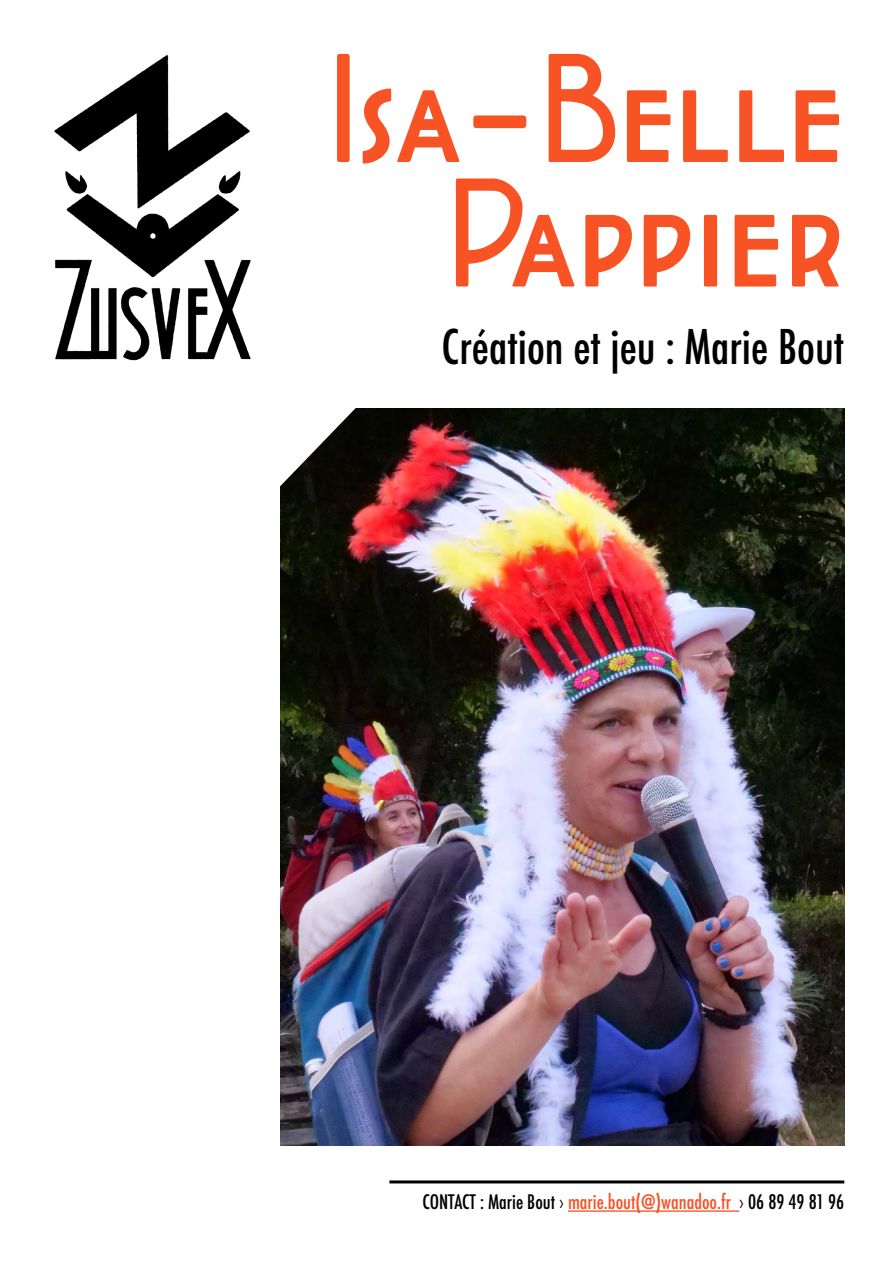
<style>
.page{position:relative;width:893px;height:1263px;background:#fff}
.page>*{position:absolute;margin:0;border:0;box-sizing:border-box;transform-origin:0 0}
.t1{font:145.5px/124.5px "Cocotte";color:#f75325;text-align:right}
.t2{font:500 condensed 46.5px "Futura";color:#000}
.t3{font:500 condensed 19.5px "Futura";color:#000}
.s1{color:#f75325}
</style>
<div class="page">
<img style="left:280px;top:408px;width:564px;height:737px">
<hr style="left:389px;top:1180px;width:455px;height:3px;background:#000">
<hr style="left:568px;top:1210px;width:171px;height:2px;background:#f75325">
<svg style="left:280px;top:408px;width:81px;height:85px"></svg>
<img style="left:54px;top:55px;width:197px;height:306px">
<h1 class="t1" style="left:326px;top:48px;width:519px">Isa-Belle<br>Pappier</h1>
<h2 class="t2" style="left:442px;top:317px;width:404px">Création et jeu : Marie Bout</h2>
<p class="t3" style="left:422px;top:1189px;width:423px">CONTACT : Marie Bout › <span class="s1">marie.bout(@)wanadoo.fr</span> › 06 89 49 81 96</p>
</div>
